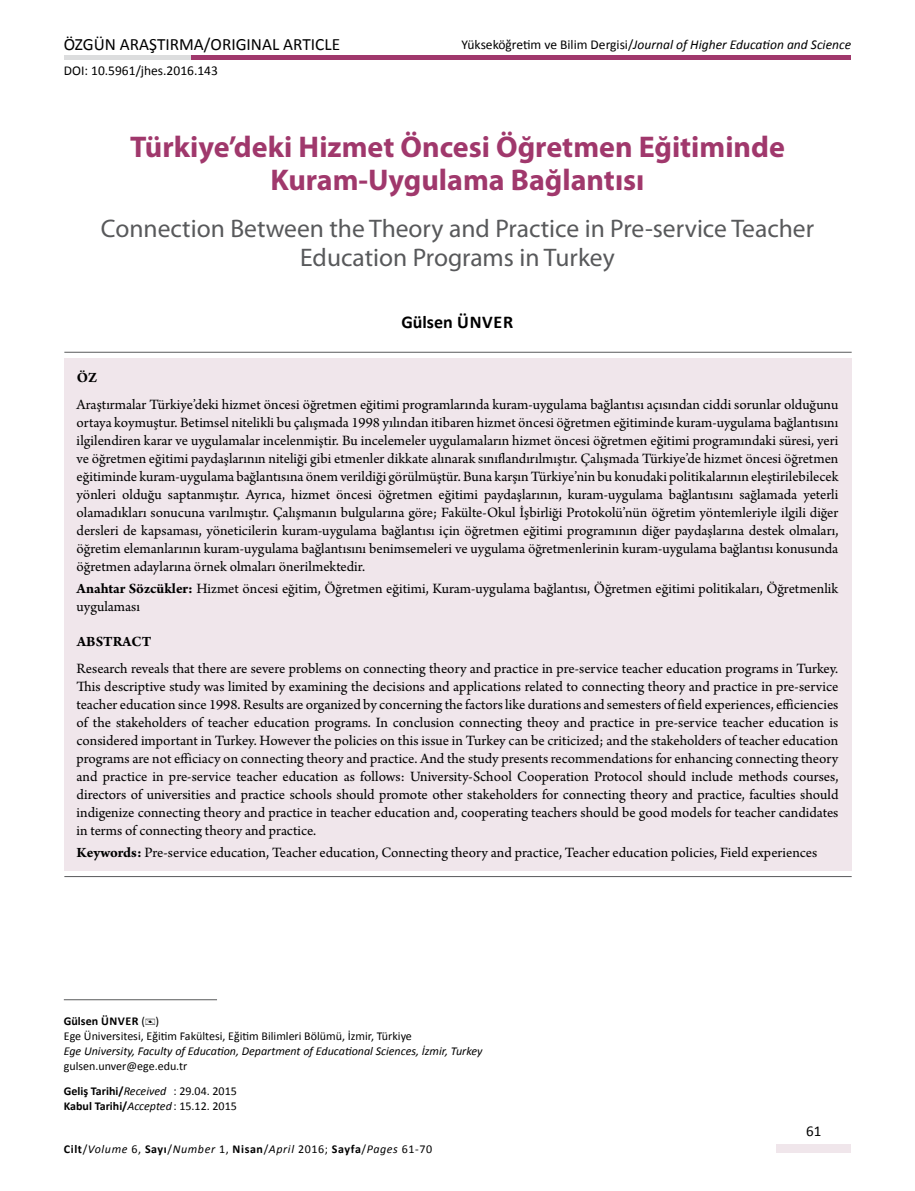
<style>
.page{position:relative;width:915px;height:1191px;background:#fff}
.page>*{position:absolute;margin:0;border:0;box-sizing:border-box;transform-origin:0 0}
.t1{font:700 30px/33px "Myriad Pro";color:#a0386c;text-align:center}
.t2{font:25.5px/29.2px "Myriad Pro";color:#58595b;text-align:center}
.t3{font:700 18px "Calibri";color:#000}
.t4{font:17.25px "Calibri";color:#000}
.t5{font:15px/18px "Arno Pro";color:#000;text-align:justify}
.t6{font:700 15px "Arno Pro";letter-spacing:.005em;color:#000}
.t7{font:15px "Calibri";color:#000}
.t8{font:italic 13.5px "Calibri";color:#000}
.t9{font:13.5px "Calibri";color:#000}
.t10{font:12px/15px "Calibri";color:#000}
.t11{font:italic 12px "Calibri";color:#000}
.t12{font:italic 12px "Calibri";letter-spacing:.05em;color:#000}
.t13{font:700 12px "Calibri";color:#000}
.s1{font-style:normal}
.s2{font-weight:700}
.s3{font-style:italic}
.s4{font-weight:400;font-style:italic}
.s5{font-weight:400}
.s6{font-weight:700;font-style:normal}
</style>
<div class="page">
<div style="left:776px;top:1144px;width:74px;height:8px;background:#f0e6eb"></div>
<div style="left:64px;top:55px;width:132px;height:5px;background:#dcddde"></div>
<div style="left:191px;top:55px;width:659px;height:5px;background:#a0386c"></div>
<div style="left:64px;top:358px;width:786px;height:512px;background:#f0e6eb"></div>
<hr style="left:64px;top:999px;width:153px;height:1px;background:#58595b">
<hr style="left:64px;top:876px;width:787px;height:1px;background:#58595b">
<hr style="left:64px;top:352px;width:787px;height:1px;background:#58595b">
<p class="t4" style="left:64px;top:34px;width:278px">ÖZGÜN ARAŞTIRMA/ORIGINAL ARTICLE</p>
<p class="t9" style="left:64px;top:62px;width:156px">DOI: 10.5961/jhes.2016.143</p>
<p class="t8" style="left:461px;top:36px;width:391px"><span class="s1">Yükseköğretim ve Bilim Dergisi/</span>Journal of Higher Education and Science</p>
<h1 class="t1" style="left:130px;top:130px;width:656px">Türkiye’deki Hizmet Öncesi Öğretmen Eğitiminde<br>Kuram-Uygulama Bağlantısı</h1>
<h2 class="t2" style="left:101px;top:213px;width:714px">Connection Between the Theory and Practice in Pre-service Teacher<br>Education Programs in Turkey</h2>
<p class="t3" style="left:401px;top:310px;width:113px">Gülsen Ünver</p>
<p class="t6" style="left:77px;top:369px;width:22px">Öz</p>
<p class="t5" style="left:77px;top:396px;width:763px">Araştırmalar Türkiye’deki hizmet öncesi öğretmen eğitimi programlarında kuram-uygulama bağlantısı açısından ciddi sorunlar olduğunu ortaya koymuştur. Betimsel nitelikli bu çalışmada 1998 yılından itibaren hizmet öncesi öğretmen eğitiminde kuram-uygulama bağlantısını ilgilendiren karar ve uygulamalar incelenmiştir. Bu incelemeler uygulamaların hizmet öncesi öğretmen eğitimi programındaki süresi, yeri ve öğretmen eğitimi paydaşlarının niteliği gibi etmenler dikkate alınarak sınıflandırılmıştır. Çalışmada Türkiye’de hizmet öncesi öğretmen eğitiminde kuram-uygulama bağlantısına önem verildiği görülmüştür. Buna karşın Türkiye’nin bu konudaki politikalarının eleştirilebilecek yönleri olduğu saptanmıştır. Ayrıca, hizmet öncesi öğretmen eğitimi paydaşlarının, kuram-uygulama bağlantısını sağlamada yeterli olamadıkları sonucuna varılmıştır. Çalışmanın bulgularına göre; Fakülte-Okul İşbirliği Protokolü’nün öğretim yöntemleriyle ilgili diğer dersleri de kapsaması, yöneticilerin kuram-uygulama bağlantısı için öğretmen eğitimi programının diğer paydaşlarına destek olmaları, öğretim elemanlarının kuram-uygulama bağlantısını benimsemeleri ve uygulama öğretmenlerinin kuram-uygulama bağlantısı konusunda öğretmen adaylarına örnek olmaları önerilmektedir.</p>
<p class="t5" style="left:77px;top:580px;width:763px"><span class="s2">Anahtar Sözcükler:</span> Hizmet öncesi eğitim, Öğretmen eğitimi, Kuram-uygulama bağlantısı, Öğretmen eğitimi politikaları, Öğretmenlik uygulaması</p>
<p class="t6" style="left:77px;top:633px;width:76px">ABSTRACT</p>
<p class="t5" style="left:77px;top:660px;width:763px">Research reveals that there are severe problems on connecting theory and practice in pre-service teacher education programs in Turkey.<br>This descriptive study was limited by examining the decisions and applications related to connecting theory and practice in pre-service teacher education since 1998. Results are organized by concerning the factors like durations and semesters of field experiences, efficiencies of the stakeholders of teacher education programs. In conclusion connecting theoy and practice in pre-service teacher education is considered important in Turkey. However the policies on this issue in Turkey can be criticized; and the stakeholders of teacher education programs are not efficiacy on connecting theory and practice. And the study presents recommendations for enhancing connecting theory and practice in pre-service teacher education as follows: University-School Cooperation Protocol should include methods courses, directors of universities and practice schools should promote other stakeholders for connecting theory and practice, faculties should indigenize connecting theory and practice in teacher education and, cooperating teachers should be good models for teacher candidates in terms of connecting theory and practice.</p>
<p class="t5" style="left:77px;top:844px;width:742px"><span class="s2">Keywords:</span> Pre-service education, Teacher education, Connecting theory and practice, Teacher education policies, Field experiences</p>
<p class="t10" style="left:64px;top:1014px;width:349px"><span class="s2">Gülsen Ünver</span> ( )<br>Ege Üniversitesi, Eğitim Fakültesi, Eğitim Bilimleri Bölümü, İzmir, Türkiye</p>
<p class="t11" style="left:64px;top:1043px;width:420px">Ege University, Faculty of Education, Department of Educational Sciences, İzmir, Turkey</p>
<p class="t10" style="left:64px;top:1054px;width:174px;line-height:24.8px">gulsen.unver@ege.edu.tr<br><span class="s2">Geliş Tarihi/</span><span class="s3">Received</span> : 29.04. 2015</p>
<p class="t13" style="left:64px;top:1098px;width:174px">Kabul Tarihi/<span class="s4">Accepted</span><span class="s5">: 15.12. 2015</span></p>
<p class="t12" style="left:64px;top:1140px;width:370px"><span class="s6">Cilt</span><span class="s1">/</span>Volume <span class="s1">6,</span> <span class="s6">Sayı</span><span class="s1">/</span>Number <span class="s1">1,</span> <span class="s6">Nisan</span><span class="s1">/</span>April <span class="s1">2016;</span> <span class="s6">Sayfa</span><span class="s1">/</span>Pages <span class="s1">61-70</span></p>
<p class="t7" style="left:806px;top:1121px;width:17px">61</p>
</div>
